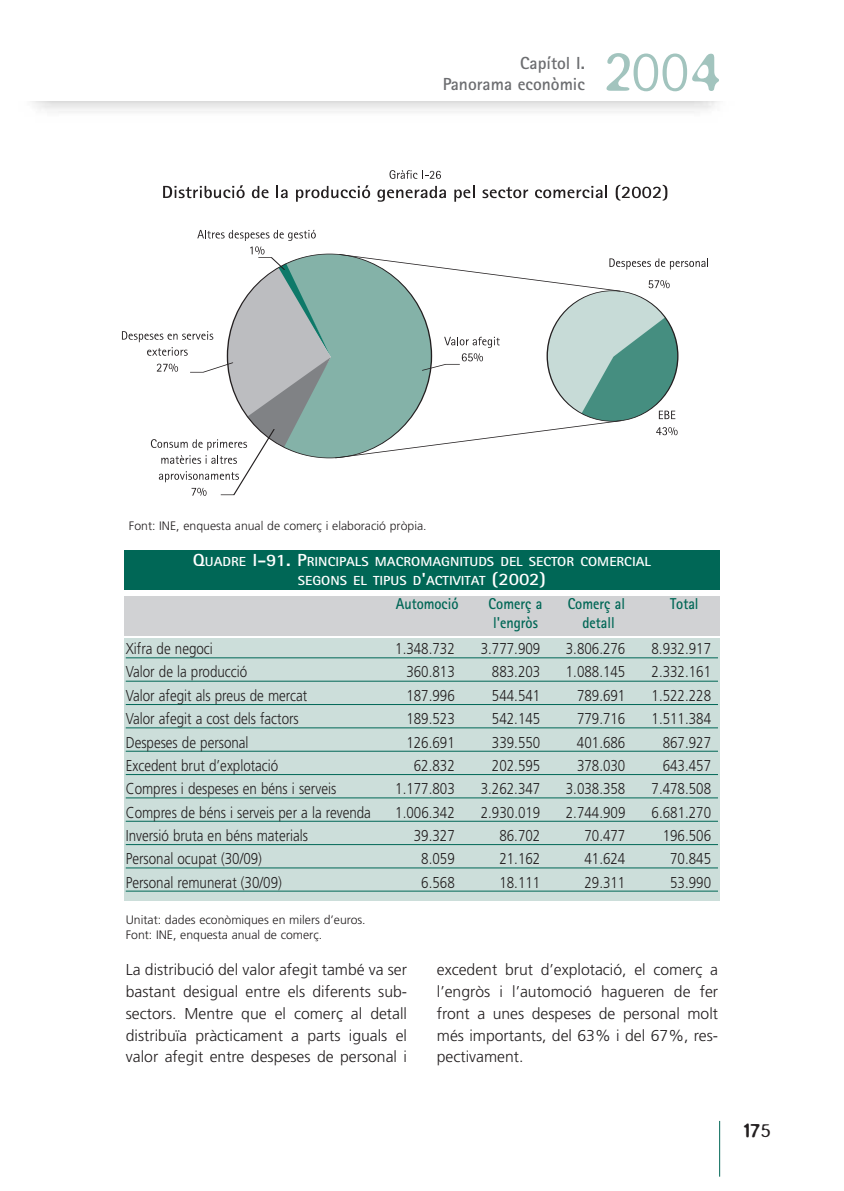
<style>
.page{position:relative;width:844px;height:1191px;background:#fff}
.page>*{position:absolute;margin:0;border:0;box-sizing:border-box;transform-origin:0 0}
.t1{font:300 61.07px "Blur";color:#a2c4be}
.t2{font:300 21px "Blur";color:#231f20}
.t3{font:700 17.5px/21px "Rotis Sans Serif";color:#6c6d70;text-align:right}
.t4{font:300 15.75px "Frutiger";color:#231f20;scale:.85 1}
.t5{font:300 15.75px/21.9px "Frutiger";color:#231f20;text-align:justify}
.t6{font:700 15.75px "Rotis Sans Serif";color:#006756;scale:.9 1}
.t7{font:700 13.12px/19.2px "Rotis Sans Serif";color:#fff;text-align:center;scale:1.1 1}
.t8{font:300 12.25px/14.7px "Frutiger";color:#231f20}
.s1{font-size:17.5px}
</style>
<div class="page">
<hr style="left:719px;top:1121px;width:1px;height:55px;background:#006756">
<svg style="left:163px;top:185px;width:81px;height:13px"></svg>
<svg style="left:252px;top:186px;width:16px;height:12px"></svg>
<svg style="left:276px;top:186px;width:11px;height:12px"></svg>
<svg style="left:296px;top:185px;width:74px;height:17px"></svg>
<svg style="left:377px;top:186px;width:69px;height:16px"></svg>
<svg style="left:454px;top:186px;width:20px;height:16px"></svg>
<svg style="left:482px;top:187px;width:46px;height:11px"></svg>
<svg style="left:535px;top:186px;width:72px;height:12px"></svg>
<svg style="left:615px;top:185px;width:52px;height:16px"></svg>
<svg style="left:389px;top:170px;width:52px;height:9px"></svg>
<svg style="left:122px;top:230px;width:586px;height:266px"></svg>
<div style="left:124px;top:550px;width:595px;height:40px;background:#006756"></div>
<div style="left:124px;top:638px;width:595px;height:263px;background:#ccdeda"></div>
<div style="left:124px;top:596px;width:595px;height:39px;background:#d1d2d4"></div>
<hr style="left:126px;top:657px;width:591px;height:1px;background:#006756">
<hr style="left:126px;top:681px;width:591px;height:1px;background:#006756">
<hr style="left:126px;top:704px;width:591px;height:1px;background:#006756">
<hr style="left:126px;top:727px;width:591px;height:1px;background:#006756">
<hr style="left:126px;top:751px;width:591px;height:1px;background:#006756">
<hr style="left:126px;top:774px;width:591px;height:1px;background:#006756">
<hr style="left:126px;top:797px;width:591px;height:1px;background:#006756">
<hr style="left:126px;top:821px;width:591px;height:1px;background:#006756">
<hr style="left:126px;top:844px;width:591px;height:1px;background:#006756">
<hr style="left:126px;top:867px;width:591px;height:1px;background:#006756">
<hr style="left:126px;top:890px;width:591px;height:1px;background:#006756">
<p class="t3" style="left:442px;top:54px;width:144px">Capítol I.<br>Panorama econòmic</p>
<h1 class="t1" style="left:603px;top:34px;width:119px">2004</h1>
<p class="t8" style="left:129px;top:519px;width:299px">Font: INE, enquesta anual de comerç i elaboració pròpia.</p>
<p class="t7" style="left:193px;top:553px;width:418px"><span class="s1">Q</span>UADRE <span class="s1">I-91. P</span>RINCIPALS MACROMAGNITUDS DEL SECTOR COMERCIAL<br>SEGONS EL TIPUS D<span class="s1">'</span>ACTIVITAT <span class="s1">(2002)</span></p>
<p class="t6" style="left:395px;top:598px;width:71px">Automoció</p>
<p class="t6" style="left:488px;top:598px;width:61px">Comerç a</p>
<p class="t6" style="left:567px;top:598px;width:65px">Comerç al</p>
<p class="t6" style="left:670px;top:598px;width:33px">Total</p>
<p class="t6" style="left:493px;top:617px;width:51px">l'engròs</p>
<p class="t6" style="left:582px;top:617px;width:37px">detall</p>
<p class="t4" style="left:126px;top:642px;width:104px">Xifra de negoci</p>
<p class="t4" style="left:395px;top:642px;width:72px">1.348.732</p>
<p class="t4" style="left:480px;top:642px;width:72px">3.777.909</p>
<p class="t4" style="left:565px;top:642px;width:72px">3.806.276</p>
<p class="t4" style="left:651px;top:642px;width:72px">8.932.917</p>
<p class="t4" style="left:126px;top:665px;width:144px">Valor de la producció</p>
<p class="t4" style="left:406px;top:665px;width:58px">360.813</p>
<p class="t4" style="left:492px;top:665px;width:58px">883.203</p>
<p class="t4" style="left:565px;top:665px;width:72px">1.088.145</p>
<p class="t4" style="left:651px;top:665px;width:72px">2.332.161</p>
<p class="t4" style="left:126px;top:689px;width:215px">Valor afegit als preus de mercat</p>
<p class="t4" style="left:406px;top:689px;width:58px">187.996</p>
<p class="t4" style="left:492px;top:689px;width:58px">544.541</p>
<p class="t4" style="left:577px;top:689px;width:58px">789.691</p>
<p class="t4" style="left:651px;top:689px;width:72px">1.522.228</p>
<p class="t4" style="left:126px;top:712px;width:205px">Valor afegit a cost dels factors</p>
<p class="t4" style="left:406px;top:712px;width:58px">189.523</p>
<p class="t4" style="left:492px;top:712px;width:58px">542.145</p>
<p class="t4" style="left:577px;top:712px;width:58px">779.716</p>
<p class="t4" style="left:651px;top:712px;width:72px">1.511.384</p>
<p class="t4" style="left:126px;top:735px;width:146px">Despeses de personal</p>
<p class="t4" style="left:406px;top:735px;width:58px">126.691</p>
<p class="t4" style="left:492px;top:735px;width:58px">339.550</p>
<p class="t4" style="left:577px;top:735px;width:58px">401.686</p>
<p class="t4" style="left:662px;top:735px;width:58px">867.927</p>
<p class="t4" style="left:126px;top:759px;width:181px">Excedent brut d’explotació</p>
<p class="t4" style="left:414px;top:759px;width:50px">62.832</p>
<p class="t4" style="left:492px;top:759px;width:58px">202.595</p>
<p class="t4" style="left:577px;top:759px;width:58px">378.030</p>
<p class="t4" style="left:662px;top:759px;width:58px">643.457</p>
<p class="t4" style="left:126px;top:782px;width:249px">Compres i despeses en béns i serveis</p>
<p class="t4" style="left:395px;top:782px;width:72px">1.177.803</p>
<p class="t4" style="left:480px;top:782px;width:72px">3.262.347</p>
<p class="t4" style="left:565px;top:782px;width:72px">3.038.358</p>
<p class="t4" style="left:651px;top:782px;width:72px">7.478.508</p>
<p class="t4" style="left:126px;top:805px;width:290px">Compres de béns i serveis per a la revenda</p>
<p class="t4" style="left:395px;top:805px;width:72px">1.006.342</p>
<p class="t4" style="left:480px;top:805px;width:72px">2.930.019</p>
<p class="t4" style="left:565px;top:805px;width:72px">2.744.909</p>
<p class="t4" style="left:651px;top:805px;width:72px">6.681.270</p>
<p class="t4" style="left:126px;top:829px;width:216px">Inversió bruta en béns materials</p>
<p class="t4" style="left:414px;top:829px;width:50px">39.327</p>
<p class="t4" style="left:499px;top:829px;width:50px">86.702</p>
<p class="t4" style="left:584px;top:829px;width:50px">70.477</p>
<p class="t4" style="left:662px;top:829px;width:58px">196.506</p>
<p class="t4" style="left:126px;top:852px;width:162px">Personal ocupat (30/09)</p>
<p class="t4" style="left:421px;top:852px;width:41px">8.059</p>
<p class="t4" style="left:499px;top:852px;width:50px">21.162</p>
<p class="t4" style="left:584px;top:852px;width:50px">41.624</p>
<p class="t4" style="left:670px;top:852px;width:50px">70.845</p>
<p class="t4" style="left:126px;top:875px;width:185px">Personal remunerat (30/09)</p>
<p class="t4" style="left:421px;top:875px;width:41px">6.568</p>
<p class="t4" style="left:499px;top:875px;width:50px">18.111</p>
<p class="t4" style="left:584px;top:875px;width:50px">29.311</p>
<p class="t4" style="left:670px;top:875px;width:50px">53.990</p>
<p class="t8" style="left:126px;top:913px;width:241px">Unitat: dades econòmiques en milers d’euros.<br>Font: INE, enquesta anual de comerç.</p>
<p class="t5" style="left:126px;top:959px;width:283px">La distribució del valor afegit també va ser bastant desigual entre els diferents sub&shy;sectors. Mentre que el comerç al detall distribuïa pràcticament a parts iguals el valor afegit entre despeses de personal i</p>
<p class="t5" style="left:437px;top:959px;width:283px">excedent brut d’explotació, el comerç a l’engròs i l’automoció hagueren de fer front a unes despeses de personal molt més importants, del 63% i del 67%, res&shy;pectivament.</p>
<h2 class="t2" style="left:743px;top:1117px;width:28px">175</h2>
</div>
